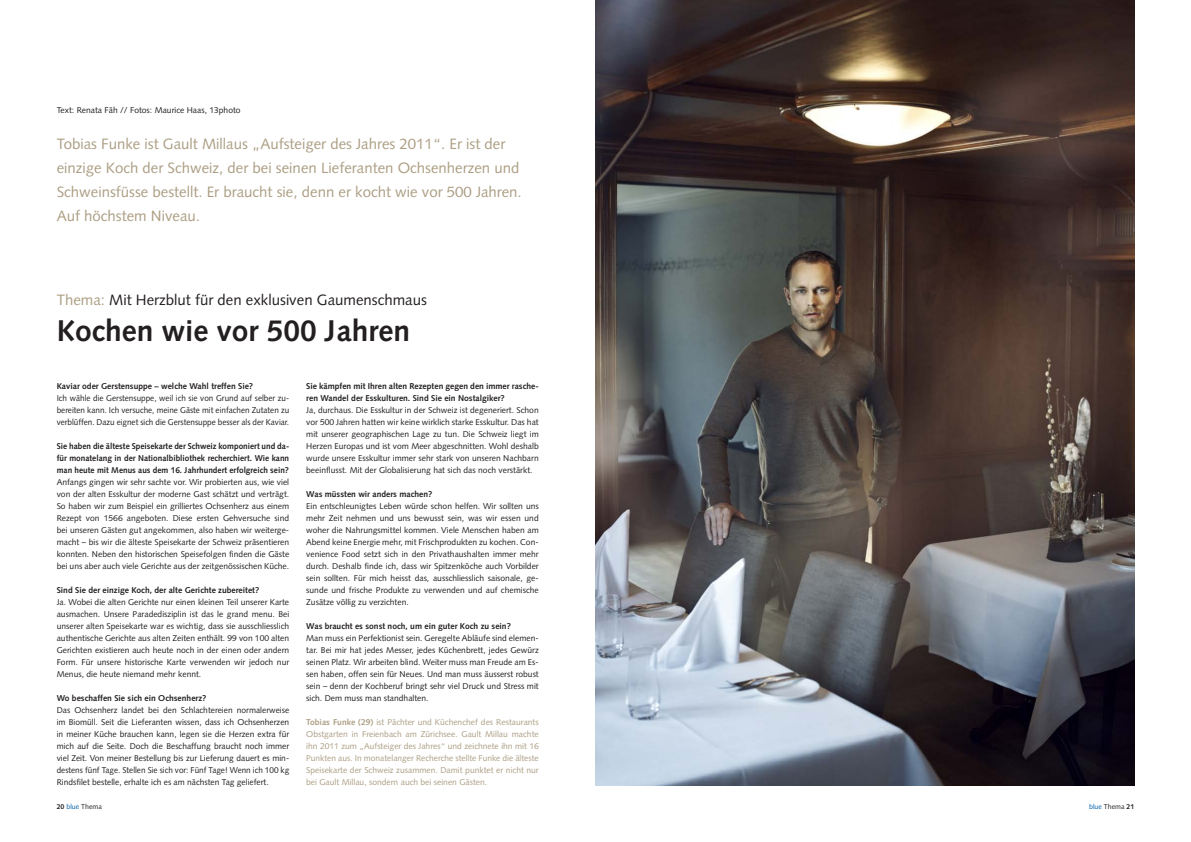
<style>
.page{position:relative;width:1191px;height:842px;background:#fff}
.page>*{position:absolute;margin:0;border:0;box-sizing:border-box;transform-origin:0 0}
.t1{font:700 30px "Syntax LT Std";color:#231f20}
.t2{font:15px/24px "Syntax LT Std";color:#ac9e83}
.t3{font:15px "Syntax LT Std";color:#231f20}
.t4{font:8.5px/12px "Syntax LT Std";color:#231f20;text-align:justify}
.t5{font:700 8.5px/12px "Syntax LT Std";color:#231f20;text-align:justify}
.t6{font:8.5px/12px "Syntax LT Std";color:#ac9e83;text-align:justify}
.t7{font:8.5px/12px "Syntax LT Std";color:#231f20;text-align:justify;scale:.96 1}
.t8{font:7px "Syntax LT Std";color:#231f20}
.s1{color:#ac9e83}
.s2{font-weight:700}
.s3{color:#0160ae}
</style>
<div class="page">
<img style="left:595px;top:0;width:539px;height:785px">
<p class="t4" style="left:57px;top:104px;width:185px">Text: Renata Fäh // Fotos: Maurice Haas, 13photo</p>
<p class="t2" style="left:57px;top:132px;width:466px">Tobias Funke ist Gault Millaus „Aufsteiger des Jahres 2011“. Er ist der einzige Koch der Schweiz, der bei seinen Lieferanten Ochsenherzen und Schweinsfüsse bestellt. Er braucht sie, denn er kocht wie vor 500 Jahren.<br>Auf höchstem Niveau.</p>
<h2 class="t3" style="left:57px;top:291px;width:372px"><span class="s1">Thema:</span> Mit Herzblut für den exklusiven Gaumenschmaus</h2>
<h1 class="t1" style="left:57px;top:314px;width:355px">Kochen wie vor 500 Jahren</h1>
<p class="t5" style="left:57px;top:380px;width:198px">Kaviar oder Gerstensuppe – welche Wahl treffen Sie?</p>
<p class="t7" style="left:57px;top:392px;width:244px">Ich wähle die Gerstensuppe, weil ich sie von Grund auf selber zu&shy;bereiten kann. Ich versuche, meine Gäste mit einfachen Zutaten zu verblüffen. Dazu eignet sich die Gerstensuppe besser als der Kaviar.</p>
<p class="t5" style="left:57px;top:440px;width:234px">Sie haben die älteste Speisekarte der Schweiz komponiert und da&shy;für monatelang in der Nationalbibliothek recherchiert. Wie kann man heute mit Menus aus dem 16. Jahrhundert erfolgreich sein?</p>
<p class="t4" style="left:57px;top:476px;width:234px">Anfangs gingen wir sehr sachte vor. Wir probierten aus, wie viel von der alten Esskultur der moderne Gast schätzt und verträgt.<br>So haben wir zum Beispiel ein grilliertes Ochsenherz aus einem Rezept von 1566 angeboten. Diese ersten Gehversuche sind bei unseren Gästen gut angekommen, also haben wir weiterge&shy;macht – bis wir die älteste Speisekarte der Schweiz präsentieren konnten. Neben den historischen Speisefolgen finden die Gäste bei uns aber auch viele Gerichte aus der zeitgenössischen Küche.</p>
<p class="t5" style="left:57px;top:584px;width:204px">Sind Sie der einzige Koch, der alte Gerichte zubereitet?</p>
<p class="t4" style="left:57px;top:596px;width:234px">Ja. Wobei die alten Gerichte nur einen kleinen Teil unserer Karte ausmachen. Unsere Paradedisziplin ist das le grand menu. Bei unserer alten Speisekarte war es wichtig, dass sie ausschliesslich authentische Gerichte aus alten Zeiten enthält. 99 von 100 alten Gerichten existieren auch heute noch in der einen oder andern Form. Für unsere historische Karte verwenden wir jedoch nur Menus, die heute niemand mehr kennt.</p>
<p class="t5" style="left:57px;top:692px;width:151px">Wo beschaffen Sie sich ein Ochsenherz?</p>
<p class="t4" style="left:57px;top:704px;width:234px">Das Ochsenherz landet bei den Schlachtereien normalerweise im Biomüll. Seit die Lieferanten wissen, dass ich Ochsenherzen in meiner Küche brauchen kann, legen sie die Herzen extra für mich auf die Seite. Doch die Beschaffung braucht noch immer viel Zeit. Von meiner Bestellung bis zur Lieferung dauert es min&shy;destens fünf Tage. Stellen Sie sich vor: Fünf Tage! Wenn ich 100 kg Rindsfilet bestelle, erhalte ich es am nächsten Tag geliefert.</p>
<p class="t5" style="left:306px;top:380px;width:234px">Sie kämpfen mit Ihren alten Rezepten gegen den immer rasche&shy;ren Wandel der Esskulturen. Sind Sie ein Nostalgiker?</p>
<p class="t4" style="left:306px;top:404px;width:234px">Ja, durchaus. Die Esskultur in der Schweiz ist degeneriert. Schon vor 500 Jahren hatten wir keine wirklich starke Esskultur. Das hat mit unserer geographischen Lage zu tun. Die Schweiz liegt im Herzen Europas und ist vom Meer abgeschnitten. Wohl deshalb wurde unsere Esskultur immer sehr stark von unseren Nachbarn beeinflusst. Mit der Globalisierung hat sich das noch verstärkt.</p>
<p class="t5" style="left:306px;top:488px;width:128px">Was müssten wir anders machen?</p>
<p class="t4" style="left:306px;top:500px;width:234px">Ein entschleunigtes Leben würde schon helfen. Wir sollten uns mehr Zeit nehmen und uns bewusst sein, was wir essen und woher die Nahrungsmittel kommen. Viele Menschen haben am Abend keine Energie mehr, mit Frischprodukten zu kochen. Con&shy;venience Food setzt sich in den Privathaushalten immer mehr durch. Deshalb finde ich, dass wir Spitzenköche auch Vorbilder sein sollten. Für mich heisst das, ausschliesslich saisonale, ge&shy;sunde und frische Produkte zu verwenden und auf chemische Zusätze völlig zu verzichten.</p>
<p class="t5" style="left:306px;top:620px;width:206px">Was braucht es sonst noch, um ein guter Koch zu sein?</p>
<p class="t4" style="left:306px;top:632px;width:234px">Man muss ein Perfektionist sein. Geregelte Abläufe sind elemen&shy;tar. Bei mir hat jedes Messer, jedes Küchenbrett, jedes Gewürz seinen Platz. Wir arbeiten blind. Weiter muss man Freude am Es&shy;sen haben, offen sein für Neues. Und man muss äusserst robust sein – denn der Kochberuf bringt sehr viel Druck und Stress mit sich. Dem muss man standhalten.</p>
<p class="t6" style="left:306px;top:716px;width:234px"><span class="s2">Tobias Funke (29)</span> ist Pächter und Küchenchef des Restaurants Obstgarten in Freienbach am Zürichsee. Gault Millau machte ihn 2011 zum „Aufsteiger des Jahres“ und zeichnete ihn mit 16<br>Punkten aus. In monatelanger Recherche stellte Funke die älteste Speisekarte der Schweiz zusammen. Damit punktet er nicht nur bei Gault Millau, sondern auch bei seinen Gästen.</p>
<p class="t8" style="left:57px;top:803px;width:47px"><span class="s2">20</span> <span class="s3">blue</span> Thema</p>
<p class="t8" style="left:1089px;top:803px;width:47px"><span class="s3">blue</span> Thema <span class="s2">21</span></p>
</div>
